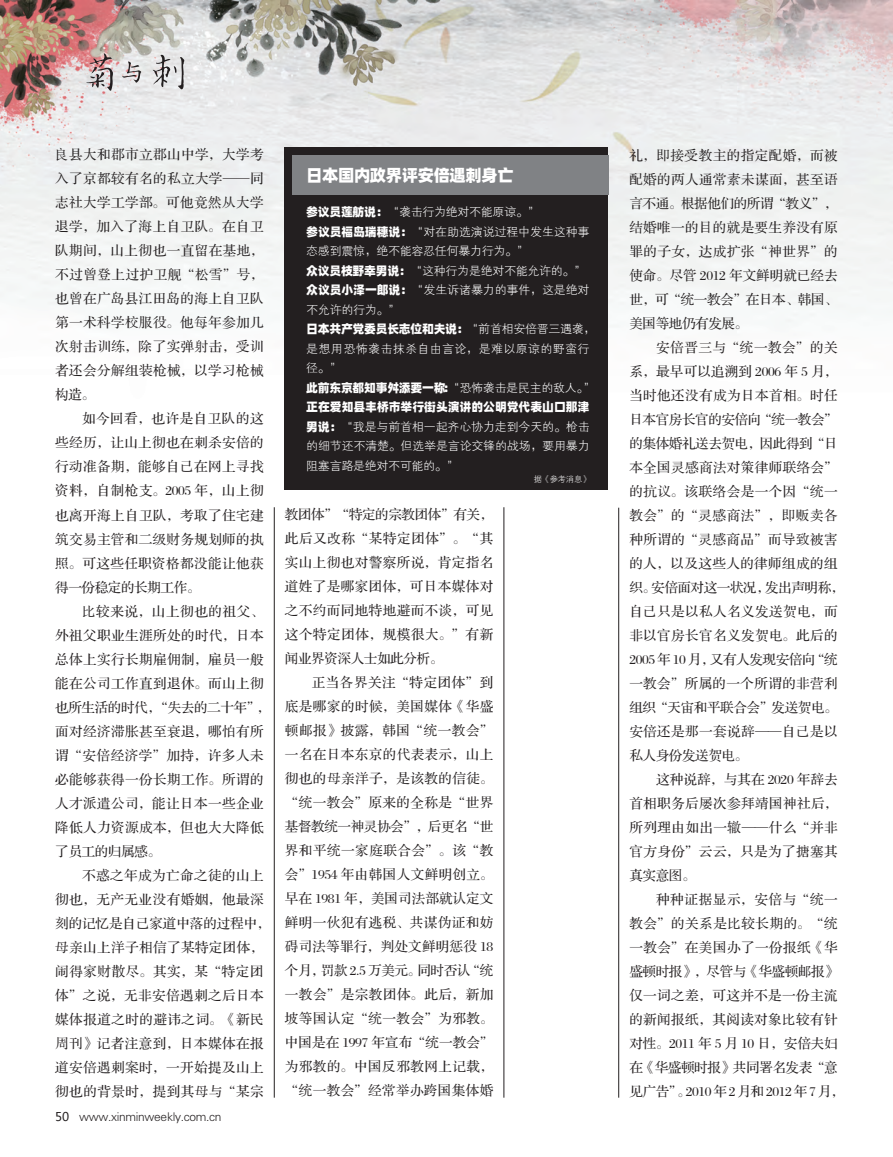
<style>
.page{position:relative;width:893px;height:1157px;background:#fff}
.page>*{position:absolute;margin:0;border:0;box-sizing:border-box;transform-origin:0 0}
.t1{font:16.5px "Alibaba Pu Hui Ti H";letter-spacing:-.025em;color:#fff}
.t2{font:13.5px "FZS3 JW GB1 0";letter-spacing:.035em;color:#231f20}
.t3{font:13.5px "FZS3 JW GB1 0";letter-spacing:-.025em;color:#231f20}
.t4{font:13.5px "FZS3 JW GB1 0";letter-spacing:.005em;color:#231f20}
.t5{font:13.5px "FZS3 JW GB1 0";letter-spacing:.01em;color:#231f20}
.t6{font:13.5px "FZS3 JW GB1 0";letter-spacing:-.015em;color:#231f20}
.t7{font:13.5px "FZS3 JW GB1 0";letter-spacing:.015em;color:#231f20}
.t8{font:13.5px "FZS3 JW GB1 0";letter-spacing:-.005em;color:#231f20}
.t9{font:12px/19.5px "FZXH1 JW GB1 0";letter-spacing:-.015em;color:#fff}
.t10{font:12px "FZXH1 JW GB1 0";letter-spacing:-.025em;color:#231f20}
.t11{font:8.25px "FZXH1 JW GB1 0";color:#fff}
.s1{font-family:"Microsoft Ya Hei"}
.s2{font-family:"Alibaba Pu Hui Ti H"}
</style>
<div class="page">
<img style="left:0;top:0;width:893px;height:1047px">
<svg style="left:122px;top:61px;width:19px;height:22px"></svg>
<svg style="left:153px;top:55px;width:31px;height:34px"></svg>
<svg style="left:86px;top:53px;width:27px;height:38px"></svg>
<hr style="left:618px;top:507px;width:1px;height:590px;background:#231f20">
<hr style="left:504px;top:507px;width:1px;height:590px;background:#231f20">
<hr style="left:274px;top:507px;width:1px;height:590px;background:#231f20">
<div style="left:285px;top:148px;width:323px;height:342px;background:#231f20"></div>
<div style="left:292px;top:156px;width:316px;height:39px;background:#808285"></div>
<p class="t2" style="left:55px;top:148px;width:210px">良县大和郡市立郡山中学，大学考</p>
<p class="t2" style="left:55px;top:172px;width:210px">入了京都较有名的私立大学——同</p>
<p class="t2" style="left:55px;top:196px;width:210px">志社大学工学部。可他竟然从大学</p>
<p class="t2" style="left:55px;top:220px;width:210px">退学，加入了海上自卫队。在自卫</p>
<p class="t2" style="left:55px;top:244px;width:210px">队期间，山上彻也一直留在基地，</p>
<p class="t2" style="left:55px;top:268px;width:210px">不过曾登上过护卫舰“松雪”号，</p>
<p class="t2" style="left:55px;top:292px;width:210px">也曾在广岛县江田岛的海上自卫队</p>
<p class="t2" style="left:55px;top:316px;width:210px">第一术科学校服役。他每年参加几</p>
<p class="t2" style="left:55px;top:340px;width:210px">次射击训练，除了实弹射击，受训</p>
<p class="t2" style="left:55px;top:364px;width:210px">者还会分解组装枪械，以学习枪械</p>
<p class="t2" style="left:55px;top:388px;width:41px">构造。</p>
<p class="t2" style="left:82px;top:412px;width:183px">如今回看，也许是自卫队的这</p>
<p class="t2" style="left:55px;top:436px;width:210px">些经历，让山上彻也在刺杀安倍的</p>
<p class="t2" style="left:55px;top:460px;width:210px">行动准备期，能够自己在网上寻找</p>
<p class="t2" style="left:55px;top:484px;width:210px">资料，自制枪支。2005 年，山上彻</p>
<p class="t2" style="left:55px;top:508px;width:210px">也离开海上自卫队，考取了住宅建</p>
<p class="t2" style="left:55px;top:532px;width:210px">筑交易主管和二级财务规划师的执</p>
<p class="t2" style="left:55px;top:556px;width:210px">照。可这些任职资格都没能让他获</p>
<p class="t3" style="left:55px;top:580px;width:147px">得一份稳定的长期工作。</p>
<p class="t2" style="left:82px;top:604px;width:183px">比较来说，山上彻也的祖父、</p>
<p class="t2" style="left:55px;top:628px;width:210px">外祖父职业生涯所处的时代，日本</p>
<p class="t2" style="left:55px;top:652px;width:210px">总体上实行长期雇佣制，雇员一般</p>
<p class="t2" style="left:55px;top:676px;width:210px">能在公司工作直到退休。而山上彻</p>
<p class="t3" style="left:55px;top:700px;width:217px">也所生活的时代，“失去的二十年”，</p>
<p class="t2" style="left:55px;top:724px;width:210px">面对经济滞胀甚至衰退，哪怕有所</p>
<p class="t2" style="left:55px;top:748px;width:210px">谓“安倍经济学”加持，许多人未</p>
<p class="t2" style="left:55px;top:772px;width:210px">必能够获得一份长期工作。所谓的</p>
<p class="t2" style="left:55px;top:796px;width:210px">人才派遣公司，能让日本一些企业</p>
<p class="t2" style="left:55px;top:820px;width:210px">降低人力资源成本，但也大大降低</p>
<p class="t3" style="left:55px;top:844px;width:107px">了员工的归属感。</p>
<p class="t2" style="left:82px;top:868px;width:183px">不惑之年成为亡命之徒的山上</p>
<p class="t2" style="left:55px;top:892px;width:210px">彻也，无产无业没有婚姻，他最深</p>
<p class="t8" style="left:55px;top:916px;width:217px">刻的记忆是自己家道中落的过程中，</p>
<p class="t2" style="left:55px;top:940px;width:210px">母亲山上洋子相信了某特定团体，</p>
<p class="t2" style="left:55px;top:964px;width:210px">闹得家财散尽。其实，某“特定团</p>
<p class="t2" style="left:55px;top:988px;width:210px">体”之说，无非安倍遇刺之后日本</p>
<p class="t2" style="left:55px;top:1012px;width:210px">媒体报道之时的避讳之词。《新民</p>
<p class="t2" style="left:55px;top:1036px;width:210px">周刊》记者注意到，日本媒体在报</p>
<p class="t2" style="left:55px;top:1060px;width:210px">道安倍遇刺案时，一开始提及山上</p>
<p class="t2" style="left:55px;top:1084px;width:210px">彻也的背景时，提到其母与“某宗</p>
<p class="t10" style="left:55px;top:1109px;width:168px"><span class="s1">50</span> www.xinminweekly.com.cn</p>
<p class="t1" style="left:306px;top:161px;width:209px">日本国内政界评安倍遇刺身亡</p>
<p class="t9" style="left:306px;top:202px;width:291px"><span class="s2">参议员莲舫说：</span>“袭击行为绝对不能原谅。”<br><span class="s2">参议员福岛瑞穗说：</span>“对在助选演说过程中发生这种事态感到震惊，绝不能容忍任何暴力行为。”<br><span class="s2">众议员枝野幸男说：</span>“这种行为是绝对不能允许的。”<span class="s2">众议员小泽一郎说：</span>“发生诉诸暴力的事件，这是绝对不允许的行为。”<br><span class="s2">日本共产党委员长志位和夫说：</span>“前首相安倍晋三遇袭，是想用恐怖袭击抹杀自由言论，是难以原谅的野蛮行径。”<br><span class="s2">此前东京都知事舛添要一称：</span>“恐怖袭击是民主的敌人。”<span class="s2">正在爱知县丰桥市举行街头演讲的公明党代表山口那津男说：</span>“我是与前首相一起齐心协力走到今天的。枪击的细节还不清楚。但选举是言论交锋的战场，要用暴力阻塞言路是绝对不可能的。”</p>
<p class="t11" style="left:534px;top:474px;width:58px">据《参考消息》</p>
<p class="t3" style="left:285px;top:507px;width:210px">教团体”“特定的宗教团体”有关，</p>
<p class="t2" style="left:285px;top:531px;width:210px">此后又改称“某特定团体”。“其</p>
<p class="t2" style="left:285px;top:555px;width:210px">实山上彻也对警察所说，肯定指名</p>
<p class="t2" style="left:285px;top:579px;width:210px">道姓了是哪家团体，可日本媒体对</p>
<p class="t2" style="left:285px;top:603px;width:210px">之不约而同地特地避而不谈，可见</p>
<p class="t2" style="left:285px;top:627px;width:210px">这个特定团体，规模很大。”有新</p>
<p class="t3" style="left:285px;top:651px;width:160px">闻业界资深人士如此分析。</p>
<p class="t2" style="left:312px;top:675px;width:183px">正当各界关注“特定团体”到</p>
<p class="t2" style="left:285px;top:699px;width:210px">底是哪家的时候，美国媒体《华盛</p>
<p class="t2" style="left:285px;top:723px;width:210px">顿邮报》披露，韩国“统一教会”</p>
<p class="t2" style="left:285px;top:747px;width:210px">一名在日本东京的代表表示，山上</p>
<p class="t2" style="left:285px;top:771px;width:210px">彻也的母亲洋子，是该教的信徒。</p>
<p class="t2" style="left:285px;top:795px;width:210px">“统一教会”原来的全称是“世界</p>
<p class="t3" style="left:285px;top:819px;width:210px">基督教统一神灵协会”，后更名“世</p>
<p class="t2" style="left:285px;top:843px;width:210px">界和平统一家庭联合会”。该“教</p>
<p class="t2" style="left:285px;top:867px;width:210px">会”1954 年由韩国人文鲜明创立。</p>
<p class="t4" style="left:285px;top:891px;width:210px">早在 1981 年，美国司法部就认定文</p>
<p class="t2" style="left:285px;top:915px;width:210px">鲜明一伙犯有逃税、共谋伪证和妨</p>
<p class="t2" style="left:285px;top:939px;width:210px">碍司法等罪行，判处文鲜明惩役 18</p>
<p class="t3" style="left:285px;top:963px;width:210px">个月，罚款 2.5 万美元。同时否认“统</p>
<p class="t2" style="left:285px;top:987px;width:210px">一教会”是宗教团体。此后，新加</p>
<p class="t2" style="left:285px;top:1011px;width:210px">坡等国认定“统一教会”为邪教。</p>
<p class="t5" style="left:285px;top:1035px;width:210px">中国是在 1997 年宣布“统一教会”</p>
<p class="t2" style="left:285px;top:1059px;width:210px">为邪教的。中国反邪教网上记载，</p>
<p class="t2" style="left:285px;top:1083px;width:210px">“统一教会”经常举办跨国集体婚</p>
<p class="t2" style="left:629px;top:148px;width:210px">礼，即接受教主的指定配婚，而被</p>
<p class="t2" style="left:629px;top:172px;width:210px">配婚的两人通常素未谋面，甚至语</p>
<p class="t3" style="left:629px;top:196px;width:210px">言不通。根据他们的所谓“教义”，</p>
<p class="t2" style="left:629px;top:220px;width:210px">结婚唯一的目的就是要生养没有原</p>
<p class="t2" style="left:629px;top:244px;width:210px">罪的子女，达成扩张“神世界”的</p>
<p class="t4" style="left:629px;top:268px;width:210px">使命。尽管 2012 年文鲜明就已经去</p>
<p class="t3" style="left:629px;top:292px;width:210px">世，可“统一教会”在日本、韩国、</p>
<p class="t3" style="left:629px;top:316px;width:120px">美国等地仍有发展。</p>
<p class="t2" style="left:656px;top:340px;width:183px">安倍晋三与“统一教会”的关</p>
<p class="t7" style="left:629px;top:364px;width:210px">系，最早可以追溯到 2006 年 5 月，</p>
<p class="t2" style="left:629px;top:388px;width:210px">当时他还没有成为日本首相。时任</p>
<p class="t3" style="left:629px;top:412px;width:210px">日本官房长官的安倍向“统一教会”</p>
<p class="t3" style="left:629px;top:436px;width:210px">的集体婚礼送去贺电，因此得到“日</p>
<p class="t2" style="left:629px;top:460px;width:210px">本全国灵感商法对策律师联络会”</p>
<p class="t2" style="left:629px;top:484px;width:210px">的抗议。该联络会是一个因“统一</p>
<p class="t2" style="left:629px;top:508px;width:210px">教会”的“灵感商法”，即贩卖各</p>
<p class="t2" style="left:629px;top:532px;width:210px">种所谓的“灵感商品”而导致被害</p>
<p class="t2" style="left:629px;top:556px;width:210px">的人，以及这些人的律师组成的组</p>
<p class="t3" style="left:629px;top:580px;width:217px">织。安倍面对这一状况，发出声明称，</p>
<p class="t2" style="left:629px;top:604px;width:210px">自己只是以私人名义发送贺电，而</p>
<p class="t2" style="left:629px;top:628px;width:210px">非以官房长官名义发贺电。此后的</p>
<p class="t3" style="left:629px;top:652px;width:210px">2005 年 10 月，又有人发现安倍向“统</p>
<p class="t2" style="left:629px;top:676px;width:210px">一教会”所属的一个所谓的非营利</p>
<p class="t3" style="left:629px;top:700px;width:210px">组织“天宙和平联合会”发送贺电。</p>
<p class="t2" style="left:629px;top:724px;width:210px">安倍还是那一套说辞——自己是以</p>
<p class="t3" style="left:629px;top:748px;width:120px">私人身份发送贺电。</p>
<p class="t5" style="left:656px;top:772px;width:183px">这种说辞，与其在 2020 年辞去</p>
<p class="t2" style="left:629px;top:796px;width:210px">首相职务后屡次参拜靖国神社后，</p>
<p class="t2" style="left:629px;top:820px;width:210px">所列理由如出一辙——什么“并非</p>
<p class="t2" style="left:629px;top:844px;width:210px">官方身份”云云，只是为了搪塞其</p>
<p class="t2" style="left:629px;top:868px;width:68px">真实意图。</p>
<p class="t2" style="left:656px;top:892px;width:183px">种种证据显示，安倍与“统一</p>
<p class="t2" style="left:629px;top:916px;width:210px">教会”的关系是比较长期的。“统</p>
<p class="t2" style="left:629px;top:940px;width:210px">一教会”在美国办了一份报纸《华</p>
<p class="t3" style="left:629px;top:964px;width:210px">盛顿时报》，尽管与《华盛顿邮报》</p>
<p class="t2" style="left:629px;top:988px;width:210px">仅一词之差，可这并不是一份主流</p>
<p class="t2" style="left:629px;top:1012px;width:210px">的新闻报纸，其阅读对象比较有针</p>
<p class="t6" style="left:629px;top:1036px;width:210px">对性。2011 年 5 月 10 日，安倍夫妇</p>
<p class="t3" style="left:629px;top:1060px;width:210px">在《华盛顿时报》共同署名发表“意</p>
<p class="t3" style="left:629px;top:1084px;width:217px">见广告”。2010年 2 月和 2012 年 7 月，</p>
</div>
